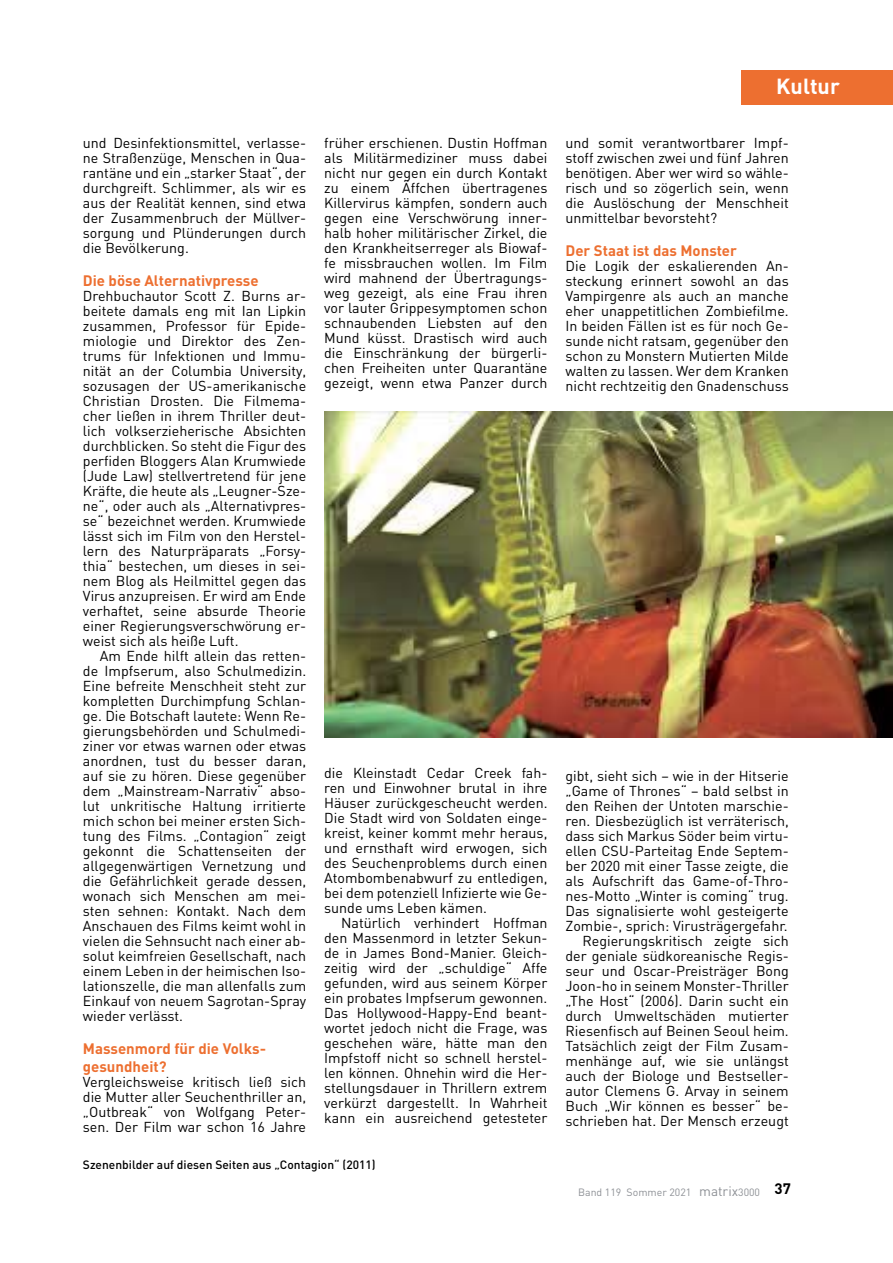
<style>
.page{position:relative;width:893px;height:1263px;background:#fff}
.page>*{position:absolute;margin:0;border:0;box-sizing:border-box;transform-origin:0 0}
.t1{font:700 21.6px "DIN";color:#fff}
.t2{font:700 15px/18px "DIN";color:#ed6f30}
.t3{font:14.25px/15px "DIN";color:#000;text-align:justify}
.t4{font:500 12px "DIN";color:#000}
.t5{font:10.5px "DIN";color:#8d9095}
.s1{font-size:13.5px}
.s2{font-weight:700;font-size:15px;color:#000}
</style>
<div class="page">
<img style="left:324px;top:411px;width:569px;height:327px">
<div style="left:741px;top:70px;width:152px;height:34px;background:#ed6f30"></div>
<p class="t3" style="left:83px;top:135px;width:225px">und Desinfektionsmittel, verlasse&shy;ne Straßenzüge, Menschen in Qua&shy;rantäne und ein „starker Staat“, der durchgreift. Schlimmer, als wir es aus der Realität kennen, sind etwa der Zusammenbruch der Müllver&shy;sorgung und Plünderungen durch die Bevölkerung.</p>
<p class="t2" style="left:83px;top:271px;width:177px">Die böse Alternativpresse</p>
<p class="t3" style="left:83px;top:288px;width:225px">Drehbuchautor Scott Z. Burns ar&shy;beitete damals eng mit Ian Lipkin zusammen, Professor für Epide&shy;miologie und Direktor des Zen&shy;trums für Infektionen und Immu&shy;nität an der Columbia University, sozusagen der US-amerikanische Christian Drosten. Die Filmema&shy;cher ließen in ihrem Thriller deut&shy;lich volkserzieherische Absichten durchblicken. So steht die Figur des perfiden Bloggers Alan Krumwiede (Jude Law) stellvertretend für jene Kräfte, die heute als „Leugner-Sze&shy;ne“, oder auch als „Alternativpres&shy;se“ bezeichnet werden. Krumwiede lässt sich im Film von den Herstel&shy;lern des Naturpräparats „Forsy&shy;thia“ bestechen, um dieses in sei&shy;nem Blog als Heilmittel gegen das Virus anzupreisen. Er wird am Ende verhaftet, seine absurde Theorie einer Regierungsverschwörung er&shy;weist sich als heiße Luft.</p>
<p class="t3" style="left:83px;top:648px;width:225px;text-indent:17px">Am Ende hilft allein das retten&shy;de Impfserum, also Schulmedizin.<br>Eine befreite Menschheit steht zur kompletten Durchimpfung Schlan&shy;ge. Die Botschaft lautete: Wenn Re&shy;gierungsbehörden und Schulmedi&shy;ziner vor etwas warnen oder etwas anordnen, tust du besser daran, auf sie zu hören. Diese gegenüber dem „Mainstream-Narrativ“ abso&shy;lut unkritische Haltung irritierte mich schon bei meiner ersten Sich&shy;tung des Films. „Contagion“ zeigt gekonnt die Schattenseiten der allgegenwärtigen Vernetzung und die Gefährlichkeit gerade dessen, wonach sich Menschen am mei&shy;sten sehnen: Kontakt. Nach dem Anschauen des Films keimt wohl in vielen die Sehnsucht nach einer ab&shy;solut keimfreien Gesellschaft, nach einem Leben in der heimischen Iso&shy;lationszelle, die man allenfalls zum Einkauf von neuem Sagrotan-Spray wieder verlässt.</p>
<p class="t2" style="left:83px;top:1039px;width:183px">Massenmord für die Volks&shy;gesundheit?</p>
<p class="t3" style="left:83px;top:1074px;width:225px">Vergleichsweise kritisch ließ sich die Mutter aller Seuchenthriller an, „Outbreak“ von Wolfgang Peter&shy;sen. Der Film war schon 16 Jahre</p>
<p class="t3" style="left:324px;top:135px;width:225px">früher erschienen. Dustin Hoffman als Militärmediziner muss dabei nicht nur gegen ein durch Kontakt zu einem Äffchen übertragenes Killervirus kämpfen, sondern auch gegen eine Verschwörung inner&shy;halb hoher militärischer Zirkel, die den Krankheitserreger als Biowaf&shy;fe missbrauchen wollen. Im Film wird mahnend der Übertragungs&shy;weg gezeigt, als eine Frau ihren vor lauter Grippesymptomen schon schnaubenden Liebsten auf den Mund küsst. Drastisch wird auch die Einschränkung der bürgerli&shy;chen Freiheiten unter Quarantäne gezeigt, wenn etwa Panzer durch</p>
<p class="t3" style="left:324px;top:765px;width:225px">die Kleinstadt Cedar Creek fah&shy;ren und Einwohner brutal in ihre Häuser zurückgescheucht werden.<br>Die Stadt wird von Soldaten einge&shy;kreist, keiner kommt mehr heraus, und ernsthaft wird erwogen, sich des Seuchenproblems durch einen Atombombenabwurf zu entledigen, bei dem potenziell Infizierte wie Ge&shy;sunde ums Leben kämen.</p>
<p class="t3" style="left:324px;top:915px;width:225px;text-indent:17px">Natürlich verhindert Hoffman den Massenmord in letzter Sekun&shy;de in James Bond-Manier. Gleich&shy;zeitig wird der „schuldige“ Affe gefunden, wird aus seinem Körper ein probates Impfserum gewonnen.<br>Das Hollywood-Happy-End beant&shy;wortet jedoch nicht die Frage, was geschehen wäre, hätte man den Impfstoff nicht so schnell herstel&shy;len können. Ohnehin wird die Her&shy;stellungsdauer in Thrillern extrem verkürzt dargestellt. In Wahrheit kann ein ausreichend getesteter</p>
<p class="t4" style="left:83px;top:1157px;width:294px">Szenenbilder auf diesen Seiten aus „Contagion“ (2011)</p>
<h1 class="t1" style="left:776px;top:73px;width:65px">Kultur</h1>
<p class="t3" style="left:565px;top:135px;width:225px">und somit verantwortbarer Impf&shy;stoff zwischen zwei und fünf Jahren benötigen. Aber wer wird so wähle&shy;risch und so zögerlich sein, wenn die Auslöschung der Menschheit unmittelbar bevorsteht?</p>
<p class="t2" style="left:565px;top:241px;width:173px">Der Staat ist das Monster</p>
<p class="t3" style="left:565px;top:258px;width:225px">Die Logik der eskalierenden An&shy;steckung erinnert sowohl an das Vampirgenre als auch an manche eher unappetitlichen Zombiefilme.<br>In beiden Fällen ist es für noch Ge&shy;sunde nicht ratsam, gegenüber den schon zu Monstern Mutierten Milde walten zu lassen. Wer dem Kranken nicht rechtzeitig den Gnadenschuss</p>
<p class="t3" style="left:565px;top:768px;width:225px;text-align:right">gibt, sieht sich – wie in der Hitserie „Game of Thrones“ – bald selbst in den Reihen der Untoten marschie&shy;ren. Diesbezüglich ist verräterisch, dass sich Markus Söder beim virtu&shy;ellen CSU-Parteitag Ende Septem&shy;ber 2020 mit einer Tasse zeigte, die als Aufschrift das Game-of-Thro&shy;nes-Motto „Winter is coming“ trug.<br>Das signalisierte wohl gesteigerte Zombie-, sprich: Virusträgergefahr.<br>Regierungskritisch zeigte sich der geniale südkoreanische Regis&shy;seur und Oscar-Preisträger Bong Joon-ho in seinem Monster-Thriller „The Host“ (2006). Darin sucht ein durch Umweltschäden mutierter Riesenfisch auf Beinen Seoul heim.<br>Tatsächlich zeigt der Film Zusam&shy;menhänge auf, wie sie unlängst auch der Biologe und Bestseller&shy;autor Clemens G. Arvay in seinem Buch „Wir können es besser“ be&shy;schrieben hat. Der Mensch erzeugt</p>
<p class="t5" style="left:578px;top:1185px;width:214px">Band 119 Sommer 2021 <span class="s1">matrix</span>3000 <span class="s2">37</span></p>
</div>
